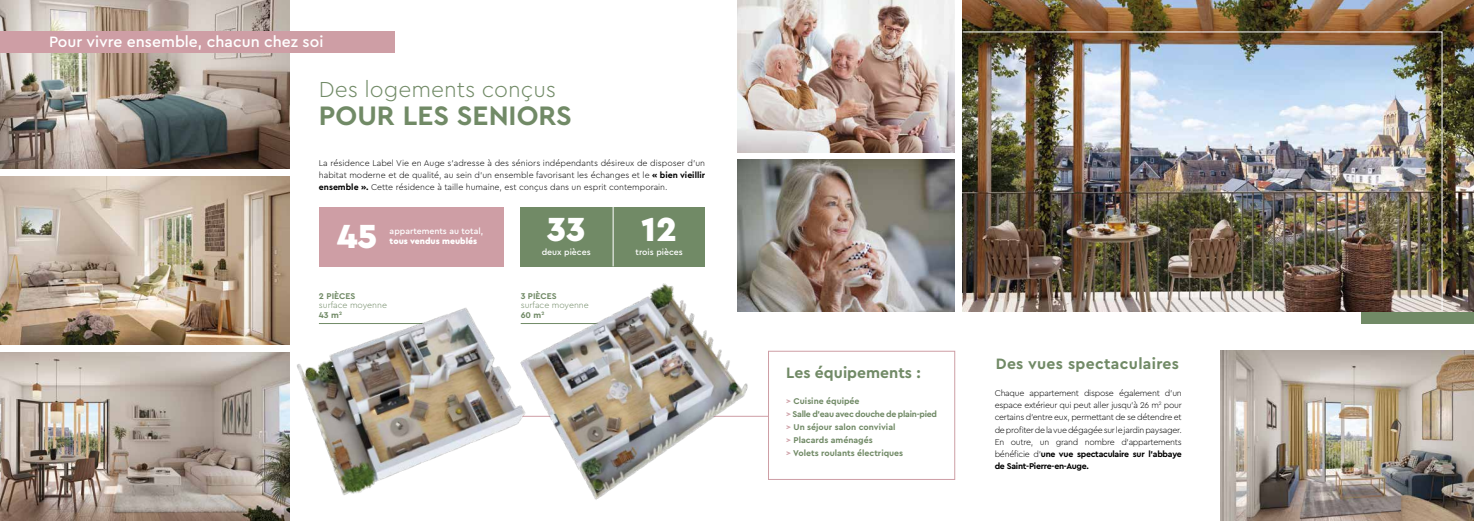
<style>
.page{position:relative;width:1474px;height:521px;background:#fff}
.page>*{position:absolute;margin:0;border:0;box-sizing:border-box;transform-origin:0 0}
.t1{font:900 35px "Cera Pro";color:#fff}
.t2{font:700 28px "Cera Pro";color:#718a66}
.t3{font:300 22.75px "Cera Pro";color:#718a66}
.t4{font:500 15.75px "Cera Pro";color:#fff}
.t5{font:700 15.75px "Cera Pro";letter-spacing:.02em;color:#718a66}
.t6{font:700 15.75px "Cera Pro";color:#718a66}
.t7{font:300 8.75px/12.2px "Cera Pro";letter-spacing:-.02em;color:#000;text-align:justify}
.t8{font:700 8.75px/13.1px "Cera Pro";color:#718a66}
.t9{font:500 8.75px "Cera Pro";color:#fff}
.t10{font:300 8.75px/9.6px "Cera Pro";color:#718a66}
.t11{font:900 8.75px "Cera Pro";color:#fff}
.s1{font-weight:700}
.s2{color:#ce9ea5}
</style>
<div class="page">
<hr style="left:430px;top:416px;width:338px;height:1px;background:#ce9ea5">
<div style="left:1360px;top:201px;width:113px;height:123px;background:#718a66"></div>
<img style="left:962px;top:0;width:511px;height:311px">
<img style="left:1220px;top:351px;width:253px;height:170px">
<img style="left:0;top:0;width:290px;height:169px">
<img style="left:0;top:352px;width:290px;height:169px">
<img style="left:0;top:176px;width:290px;height:169px">
<img style="left:737px;top:0;width:217px;height:152px">
<img style="left:737px;top:160px;width:217px;height:151px">
<div style="left:0;top:32px;width:394px;height:21px;background:#ce9ea5"></div>
<img style="left:962px;top:31px;width:480px;height:281px">
<div style="left:319px;top:207px;width:185px;height:59px;background:#ce9ea5"></div>
<div style="left:520px;top:207px;width:185px;height:59px;background:#718a66"></div>
<hr style="left:612px;top:204px;width:1px;height:62px;background:#fff">
<img style="left:529px;top:279px;width:218px;height:221px">
<img style="left:286px;top:307px;width:243px;height:191px">
<div style="left:768px;top:351px;width:187px;height:129px;border:1px solid #ce9ea5"></div>
<h3 class="t4" style="left:49px;top:32px;width:276px">Pour vivre ensemble, chacun chez soi</h3>
<h3 class="t3" style="left:319px;top:74px;width:239px">Des logements conçus</h3>
<h2 class="t2" style="left:319px;top:97px;width:254px">POUR LES SENIORS</h2>
<p class="t7" style="left:319px;top:156px;width:388px">La résidence Label Vie en Auge s’adresse à des séniors indépendants désireux de disposer d’un habitat moderne et de qualité, au sein d’un ensemble favorisant les échanges et le <span class="s1">« bien vieillir ensemble ».</span> Cette résidence à taille humaine, est conçus dans un esprit contemporain.</p>
<h1 class="t1" style="left:337px;top:213px;width:42px">45</h1>
<p class="t9" style="left:389px;top:225px;width:95px">appartements au total,</p>
<p class="t11" style="left:389px;top:235px;width:89px">tous vendus meublés</p>
<p class="t8" style="left:319px;top:289px;width:38px">2 PIÈCES</p>
<p class="t10" style="left:319px;top:300px;width:70px">surface moyenne<br><span class="s1">43 m</span><sup>2</sup></p>
<h1 class="t1" style="left:546px;top:206px;width:40px">33</h1>
<p class="t9" style="left:541px;top:246px;width:50px">deux pièces</p>
<p class="t8" style="left:520px;top:289px;width:38px">3 PIÈCES</p>
<p class="t10" style="left:520px;top:300px;width:70px">surface moyenne<br><span class="s1">60 m</span><sup>2</sup></p>
<h1 class="t1" style="left:641px;top:206px;width:37px">12</h1>
<p class="t9" style="left:635px;top:246px;width:49px">trois pièces</p>
<h3 class="t6" style="left:786px;top:362px;width:136px">Les équipements :</h3>
<p class="t8" style="left:786px;top:394px;width:152px"><span class="s2">&gt;</span> Cuisine équipée<br><span class="s2">&gt;</span> Salle d’eau avec douche de plain-pied <span class="s2">&gt;</span> Un séjour salon convivial<br><span class="s2">&gt;</span> Placards aménagés<br><span class="s2">&gt;</span> Volets roulants électriques</p>
<h3 class="t5" style="left:995px;top:353px;width:185px">Des vues spectaculaires</h3>
<p class="t7" style="left:994px;top:386px;width:189px">Chaque appartement dispose également d’un espace extérieur qui peut aller jusqu’à 26 m<sup>2</sup> pour certains d’entre eux, permettant de se détendre et de profiter de la vue dégagée sur le jardin paysager.<br>En outre, un grand nombre d’appartements bénéficie d’<span class="s1">une vue spectaculaire sur l’abbaye de Saint-Pierre-en-Auge.</span></p>
</div>
